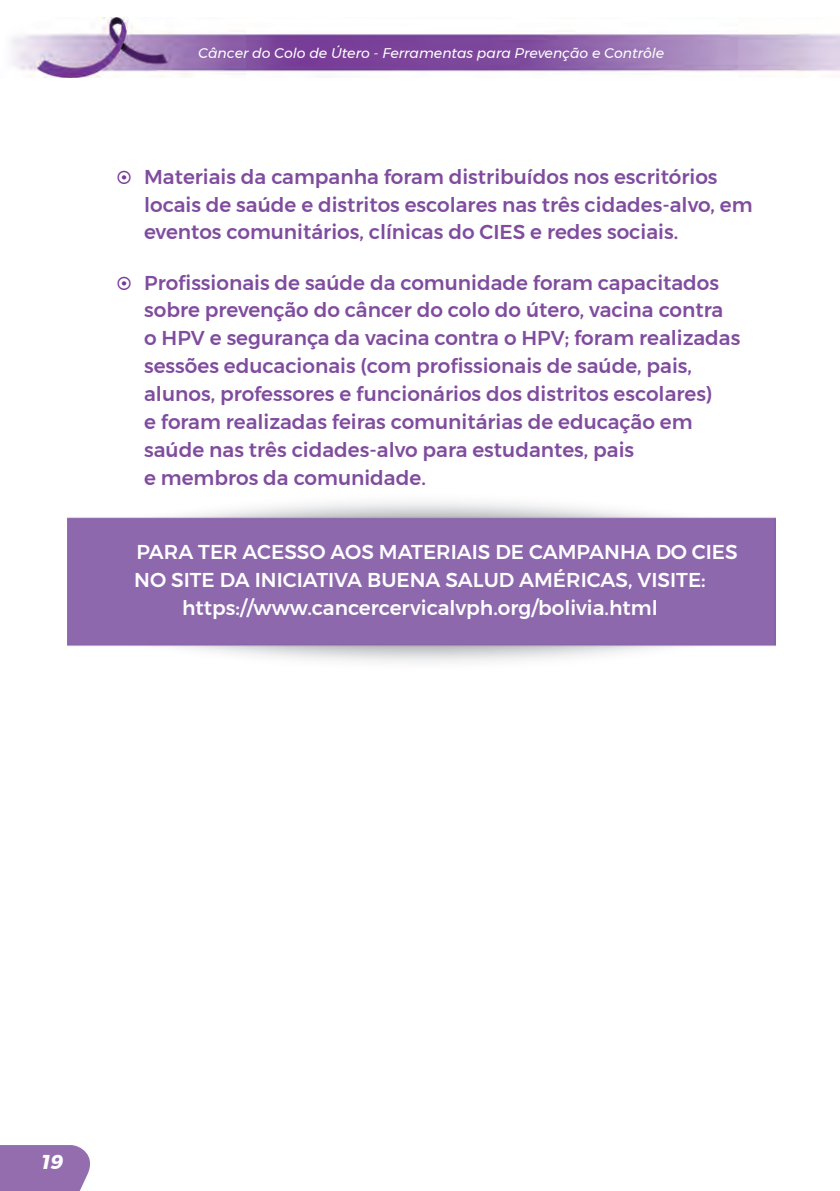
<style>
.page{position:relative;width:840px;height:1191px;background:#fff}
.page>*{position:absolute;margin:0;border:0;box-sizing:border-box;transform-origin:0 0}
.t1{font:500 20px/28px "Montserrat";color:#804c9e}
.t2{font:500 20px "Montserrat";color:#fff}
.t3{font:italic 700 20px "Montserrat";color:#fff}
.t4{font:italic 14px "Montserrat";color:#fff}
</style>
<div class="page">
<div style="left:0;top:1145px;width:90px;height:46px;background:#946daf"></div>
<img style="left:11px;top:17px;width:828px;height:60px">
<img style="left:68px;top:502px;width:706px;height:160px">
<p class="t4" style="left:198px;top:42px;width:467px">Câncer do Colo de Útero - Ferramentas para Prevenção e Contrôle</p>
<p class="t1" style="left:144px;top:163px;width:609px">Materiais da campanha foram distribuídos nos escritórios locais de saúde e distritos escolares nas três cidades-alvo, em eventos comunitários, clínicas do CIES e redes sociais.</p>
<p class="t1" style="left:144px;top:268px;width:597px">Profissionais de saúde da comunidade foram capacitados sobre prevenção do câncer do colo do útero, vacina contra o HPV e segurança da vacina contra o HPV; foram realizadas sessões educacionais (com profissionais de saúde, pais, alunos, professores e funcionários dos distritos escolares)<br>e foram realizadas feiras comunitárias de educação em saúde nas três cidades-alvo para estudantes, pais<br>e membros da comunidade.</p>
<p class="t2" style="left:136px;top:536px;width:602px">PARA TER ACESSO AOS MATERIAIS DE CAMPANHA DO CIES</p>
<p class="t2" style="left:134px;top:564px;width:572px">NO SITE DA INICIATIVA BUENA SALUD AMÉRICAS, VISITE:</p>
<p class="t2" style="left:182px;top:592px;width:477px">https://www.cancercervicalvph.org/bolivia.html</p>
<p class="t3" style="left:41px;top:1146px;width:24px">19</p>
</div>
